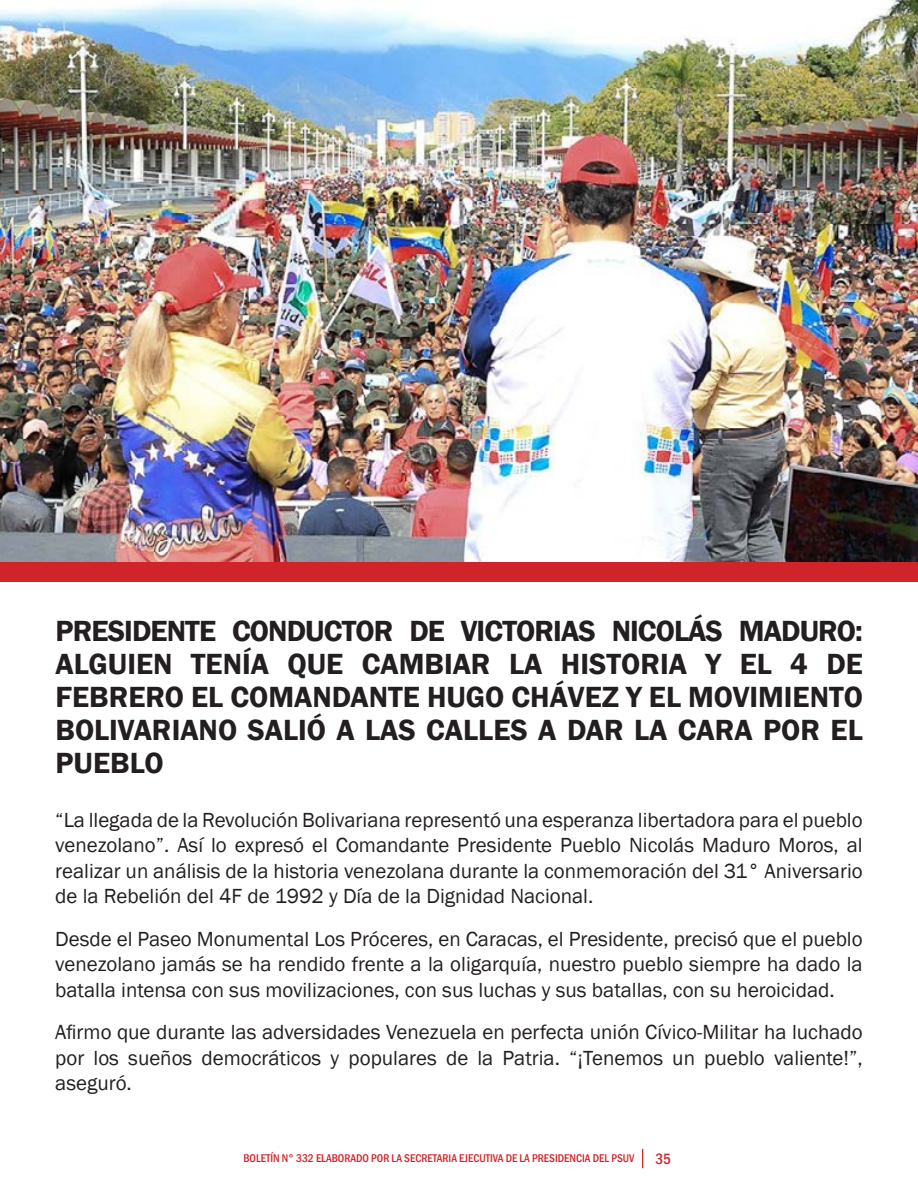
<style>
.page{position:relative;width:918px;height:1188px;background:#fff}
.page>*{position:absolute;margin:0;border:0;box-sizing:border-box;transform-origin:0 0}
.Estilo_de_párrafo_1{font:600 30px/33px "Franklin Gothic";color:#231f20;text-align:justify}
.Estilo_de_párrafo_1-2{font:21px/25.5px "Franklin Gothic";color:#231f20;text-align:justify}
.t1{font:500 condensed 15.3px "Franklin Gothic";color:#d1232a}
.t2{font:500 condensed 11.55px "Franklin Gothic";color:#d1232a}
</style>
<div class="page">
<svg style="left:642px;top:1149px;width:1px;height:19px"></svg>
<img style="left:0;top:0;width:918px;height:562px">
<div style="left:0;top:562px;width:918px;height:19px;background:#d1232a"></div>
<p class="Estilo_de_párrafo_1" style="left:55px;top:615px;width:809px">PRESIDENTE CONDUCTOR DE VICTORIAS NICOLÁS MADURO:<br>ALGUIEN TENÍA QUE CAMBIAR LA HISTORIA Y EL 4 DE FEBRERO EL COMANDANTE HUGO CHÁVEZ Y EL MOVIMIENTO BOLIVARIANO SALIÓ A LAS CALLES A DAR LA CARA POR EL PUEBLO</p>
<p class="Estilo_de_párrafo_1-2" style="left:55px;top:808px;width:809px">“La llegada de la Revolución Bolivariana representó una esperanza libertadora para el pueblo venezolano”. Así lo expresó el Comandante Presidente Pueblo Nicolás Maduro Moros, al realizar un análisis de la historia venezolana durante la conmemoración del 31° Aniversario de la Rebelión del 4F de 1992 y Día de la Dignidad Nacional.</p>
<p class="Estilo_de_párrafo_1-2" style="left:55px;top:927px;width:809px">Desde el Paseo Monumental Los Próceres, en Caracas, el Presidente, precisó que el pueblo venezolano jamás se ha rendido frente a la oligarquía, nuestro pueblo siempre ha dado la batalla intensa con sus movilizaciones, con sus luchas y sus batallas, con su heroicidad.</p>
<p class="Estilo_de_párrafo_1-2" style="left:55px;top:1020px;width:809px">Afirmo que durante las adversidades Venezuela en perfecta unión Cívico-Militar ha luchado por los sueños democráticos y populares de la Patria. “¡Tenemos un pueblo valiente!”, aseguró.</p>
<p class="t2" style="left:243px;top:1150px;width:393px">BOLETÍN N° 332 ELABORADO POR LA SECRETARIA EJECUTIVA DE LA PRESIDENCIA DEL PSUV</p>
<p class="t1" style="left:655px;top:1149px;width:17px">35</p>
</div>
